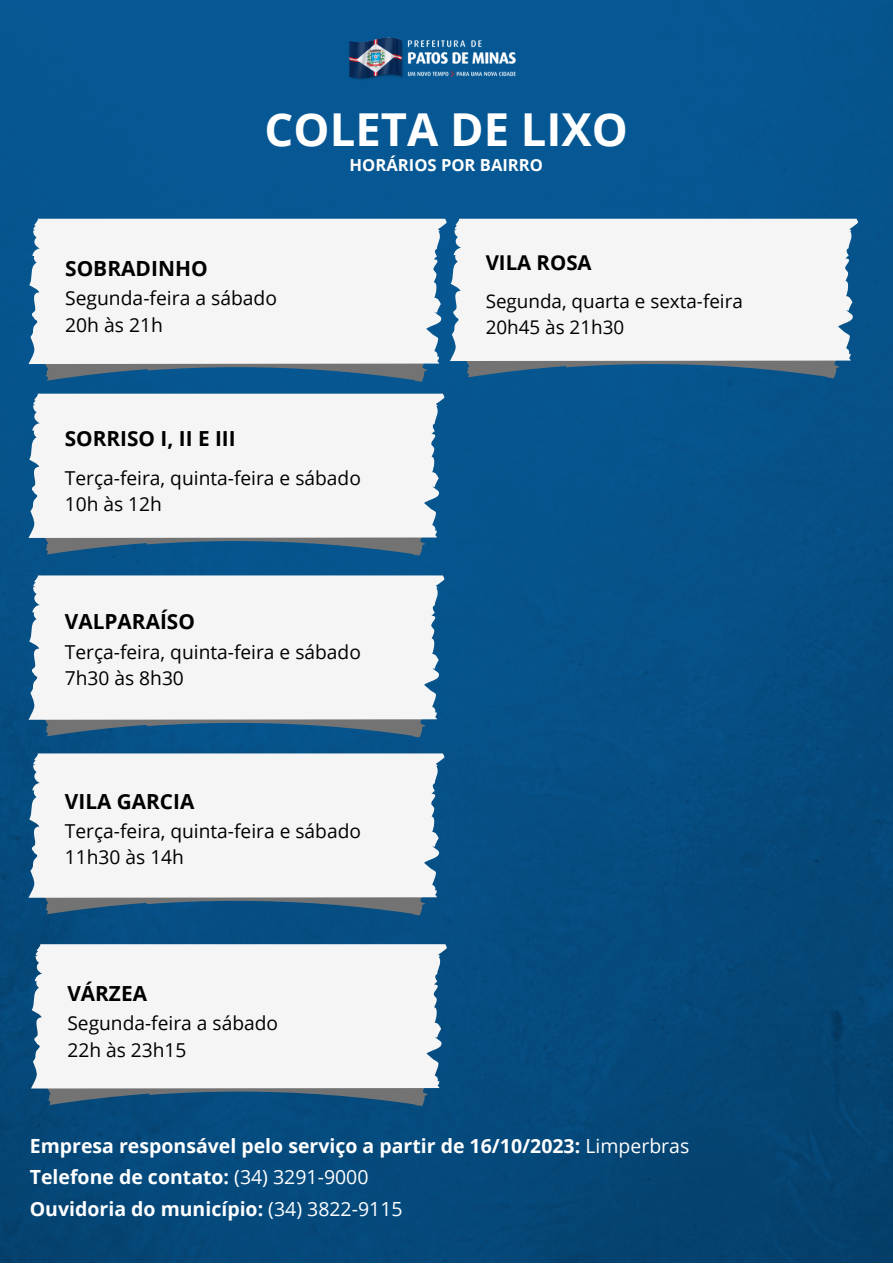
<style>
.page{position:relative;width:893px;height:1264px;background:#fff}
.page>*{position:absolute;margin:0;border:0;box-sizing:border-box;transform-origin:0 0}
.t1{font:700 45.3px "Open Sans";color:#fff}
.t2{font:700 20.85px "Open Sans";color:#000}
.t3{font:700 20.4px "Open Sans";color:#000}
.t4{font:700 19.5px "Open Sans";color:#fff}
.t5{font:19.35px "Open Sans";color:#000}
.t6{font:19.2px "Open Sans";color:#000}
.t7{font:18.9px "Open Sans";color:#000}
.t8{font:700 16.65px "Open Sans";color:#fff}
.s1{font-weight:400}
</style>
<div class="page">
<img style="left:0;top:0;width:892px;height:1262px">
<svg style="left:43px;top:364px;width:386px;height:18px;fill:#06568e"></svg>
<div style="left:28px;top:219px;width:420px;height:145px;background:#f5f5f5"></div>
<svg style="left:43px;top:538px;width:384px;height:17px;fill:#065589"></svg>
<div style="left:28px;top:393px;width:417px;height:145px;background:#f5f5f5"></div>
<svg style="left:43px;top:719px;width:384px;height:18px;fill:#065587"></svg>
<div style="left:28px;top:575px;width:417px;height:144px;background:#f5f5f5"></div>
<svg style="left:43px;top:897px;width:384px;height:18px;fill:#065181"></svg>
<div style="left:28px;top:753px;width:417px;height:144px;background:#f5f5f5"></div>
<svg style="left:45px;top:1088px;width:384px;height:18px;fill:#064e7b"></svg>
<div style="left:31px;top:944px;width:417px;height:144px;background:#f5f5f5"></div>
<svg style="left:464px;top:361px;width:376px;height:17px;fill:#06568b"></svg>
<div style="left:450px;top:219px;width:409px;height:142px;background:#f5f5f5"></div>
<img style="left:336px;top:18px;width:184px;height:70px">
<p class="t1" style="left:264px;top:97px;width:365px">COLETA DE LIXO</p>
<p class="t8" style="left:349px;top:153px;width:195px">HORÁRIOS POR BAIRRO</p>
<p class="t2" style="left:65px;top:254px;width:144px">SOBRADINHO</p>
<p class="t5" style="left:65px;top:284px;width:213px">Segunda-feira a sábado</p>
<p class="t5" style="left:65px;top:311px;width:99px">20h às 21h</p>
<p class="t2" style="left:65px;top:423px;width:172px">SORRISO I, II E III</p>
<p class="t6" style="left:65px;top:464px;width:297px">Terça-feira, quinta-feira e sábado</p>
<p class="t6" style="left:65px;top:490px;width:99px">10h às 12h</p>
<p class="t2" style="left:65px;top:606px;width:131px">VALPARAÍSO</p>
<p class="t6" style="left:65px;top:638px;width:297px">Terça-feira, quinta-feira e sábado</p>
<p class="t6" style="left:65px;top:664px;width:121px">7h30 às 8h30</p>
<p class="t2" style="left:65px;top:786px;width:131px">VILA GARCIA</p>
<p class="t6" style="left:65px;top:817px;width:297px">Terça-feira, quinta-feira e sábado</p>
<p class="t6" style="left:65px;top:844px;width:121px">11h30 às 14h</p>
<p class="t2" style="left:67px;top:978px;width:81px">VÁRZEA</p>
<p class="t6" style="left:67px;top:1009px;width:212px">Segunda-feira a sábado</p>
<p class="t6" style="left:67px;top:1036px;width:121px">22h às 23h15</p>
<p class="t3" style="left:485px;top:248px;width:107px">VILA ROSA</p>
<p class="t7" style="left:485px;top:288px;width:259px">Segunda, quarta e sexta-feira</p>
<p class="t7" style="left:485px;top:314px;width:140px">20h45 às 21h30</p>
<p class="t4" style="left:30px;top:1132px;width:661px">Empresa responsável pelo serviço a partir de 16/10/2023: <span class="s1">Limperbras</span></p>
<p class="t4" style="left:30px;top:1163px;width:340px">Telefone de contato: <span class="s1">(34) 3291-9000</span></p>
<p class="t4" style="left:30px;top:1194px;width:374px">Ouvidoria do município: <span class="s1">(34) 3822-9115</span></p>
</div>
